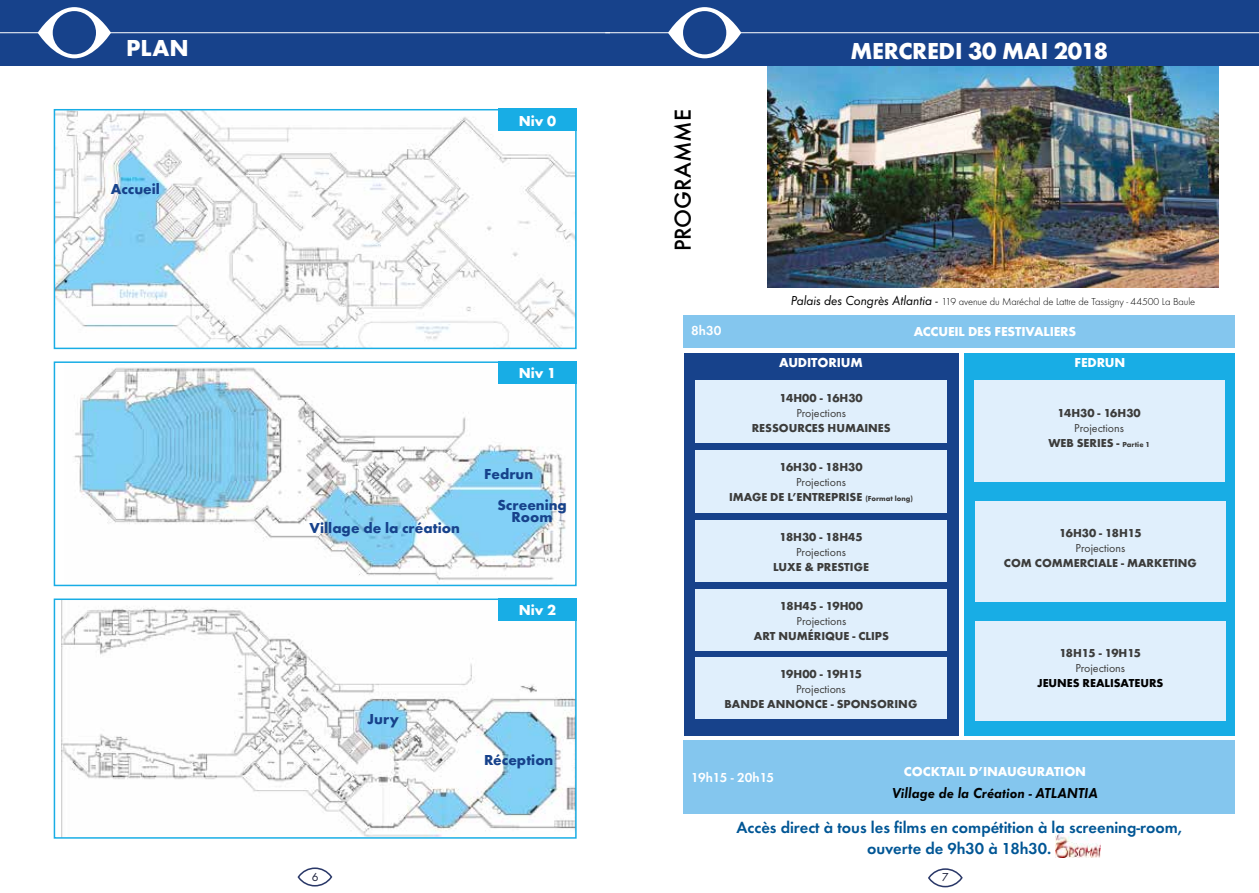
<style>
.page{position:relative;width:1259px;height:893px;background:#fff}
.page>*{position:absolute;margin:0;border:0;box-sizing:border-box;transform-origin:0 0}
.t1{font:700 24px "Futura T";letter-spacing:-.01em;color:#fff}
.t2{font:500 24px "Futura T";color:#000}
.t3{font:600 16.5px/21px "Futura T";color:#005695;text-align:center}
.t4{font:700 15px/12px "Futura T";color:#17428b;text-align:center}
.t5{font:italic 600 15px "Futura T";color:#000}
.t6{font:700 15px "Futura T";color:#fff}
.t7{font:700 13.5px "Futura T";letter-spacing:-.01em;color:#fff}
.t8{font:600 13.5px "Futura T";color:#fff}
.t9{font:700 12px/15px "Futura T";color:#3c3c3b;text-align:center}
.t10{font:12px/15px "Futura T";color:#3c3c3b;text-align:center}
.t11{font:700 12px "Futura T";color:#000}
.t12{font:700 12px "Futura T";letter-spacing:-.025em;color:#3c3c3b}
.t13{font:12px "Futura T";color:#171c37}
.t14{font:300 10.5px "Futura T";letter-spacing:-.005em;color:#000}
.s1{font-weight:400;font-style:italic;font-size:13.5px}
.s2{font-weight:400}
.s3{font-size:7.5px}
.s4{font-weight:700}
.s5{font-weight:700;font-size:7.5px}
</style>
<div class="page">
<svg style="left:928px;top:868px;width:34px;height:19px"></svg>
<svg style="left:297px;top:867px;width:35px;height:19px"></svg>
<img style="left:61px;top:601px;width:512px;height:235px">
<div style="left:54px;top:598px;width:522px;height:241px;border:2px solid #18ade5"></div>
<img style="left:74px;top:367px;width:499px;height:216px">
<div style="left:54px;top:361px;width:522px;height:225px;border:2px solid #18ade5"></div>
<img style="left:57px;top:112px;width:516px;height:234px">
<div style="left:54px;top:109px;width:522px;height:240px;border:2px solid #18ade5"></div>
<div style="left:498px;top:109px;width:78px;height:22px;background:#18ade5"></div>
<div style="left:498px;top:361px;width:78px;height:22px;background:#18ade5"></div>
<div style="left:498px;top:598px;width:78px;height:22px;background:#18ade5"></div>
<img style="left:767px;top:66px;width:451px;height:222px">
<div style="left:0;top:0;width:635px;height:66px;background:#17428b"></div>
<hr style="left:0;top:32px;width:641px;height:1px;background:#fff">
<svg style="left:38px;top:7px;width:73px;height:51px"></svg>
<div style="left:53px;top:11px;width:43px;height:43px;background:#17428b;border-radius:50%"></div>
<div style="left:611px;top:0;width:648px;height:66px;background:#17428b"></div>
<hr style="left:605px;top:32px;width:654px;height:1px;background:#fff">
<svg style="left:668px;top:7px;width:73px;height:51px"></svg>
<div style="left:683px;top:11px;width:43px;height:43px;background:#17428b;border-radius:50%"></div>
<div style="left:964px;top:353px;width:270px;height:383px;background:#18ade5"></div>
<div style="left:684px;top:353px;width:275px;height:383px;background:#17428b"></div>
<div style="left:974px;top:380px;width:250px;height:102px;background:#e0effc"></div>
<div style="left:695px;top:380px;width:252px;height:63px;background:#e0effc"></div>
<div style="left:683px;top:740px;width:551px;height:74px;background:#84c6ee"></div>
<div style="left:683px;top:315px;width:551px;height:33px;background:#84c6ee"></div>
<div style="left:695px;top:450px;width:251px;height:63px;background:#e0effc"></div>
<div style="left:695px;top:520px;width:251px;height:62px;background:#e0effc"></div>
<div style="left:975px;top:621px;width:251px;height:100px;background:#e0effc"></div>
<div style="left:695px;top:589px;width:252px;height:62px;background:#e0effc"></div>
<div style="left:695px;top:657px;width:251px;height:62px;background:#e0effc"></div>
<div style="left:975px;top:501px;width:251px;height:101px;background:#e0effc"></div>
<img style="left:1055px;top:835px;width:45px;height:22px">
<h1 class="t1" style="left:126px;top:34px;width:64px">PLAN</h1>
<p class="t4" style="left:111px;top:183px;width:51px">Accueil</p>
<p class="t6" style="left:519px;top:112px;width:39px">Niv 0</p>
<p class="t6" style="left:519px;top:364px;width:39px">Niv 1</p>
<p class="t4" style="left:309px;top:522px;width:152px">Village de la création</p>
<p class="t4" style="left:484px;top:468px;width:50px">Fedrun</p>
<p class="t4" style="left:497px;top:499px;width:71px">Screening<br>Room</p>
<p class="t6" style="left:519px;top:601px;width:39px">Niv 2</p>
<p class="t4" style="left:367px;top:713px;width:33px">Jury</p>
<p class="t4" style="left:484px;top:754px;width:71px">Réception</p>
<h1 class="t1" style="left:850px;top:37px;width:259px">MERCREDI 30 MAI 2018</h1>
<h1 class="t2" style="left:668px;top:251px;width:143px;rotate:-90deg">PROGRAMME</h1>
<p class="t8" style="left:691px;top:323px;width:32px">8h30</p>
<p class="t14" style="left:791px;top:295px;width:406px"><span class="s1">Palais des Congrès Atlantia -</span> 119 avenue du Maréchal de Lattre de Tassigny - 44500 La Baule</p>
<p class="t7" style="left:913px;top:323px;width:164px">ACCUEIL DES FESTIVALIERS</p>
<p class="t7" style="left:779px;top:355px;width:85px">AUDITORIUM</p>
<p class="t7" style="left:1074px;top:355px;width:52px">FEDRUN</p>
<p class="t9" style="left:779px;top:390px;width:85px">14H00 - 16H30</p>
<p class="t10" style="left:796px;top:405px;width:51px">Projections</p>
<p class="t9" style="left:752px;top:420px;width:140px">RESSOURCES HUMAINES</p>
<p class="t9" style="left:779px;top:460px;width:85px">16H30 - 18H30</p>
<p class="t9" style="left:729px;top:475px;width:185px"><span class="s2">Projections<br></span>IMAGE DE L’ENTREPRISE <span class="s3">(Format long)</span></p>
<p class="t9" style="left:1057px;top:405px;width:85px">14H30 - 16H30</p>
<p class="t10" style="left:1048px;top:420px;width:103px">Projections<br><span class="s4">WEB SERIES -</span> <span class="s5">Partie 1</span></p>
<p class="t9" style="left:779px;top:529px;width:85px">18H30 - 18H45</p>
<p class="t10" style="left:796px;top:544px;width:51px">Projections</p>
<p class="t9" style="left:773px;top:559px;width:97px">LUXE &amp; PRESTIGE</p>
<p class="t9" style="left:1059px;top:526px;width:84px">16H30 - 18H15</p>
<p class="t10" style="left:1075px;top:541px;width:51px">Projections</p>
<p class="t9" style="left:1004px;top:556px;width:194px">COM COMMERCIALE - MARKETING</p>
<p class="t9" style="left:780px;top:598px;width:85px">18H45 - 19H00</p>
<p class="t10" style="left:796px;top:613px;width:51px">Projections</p>
<p class="t9" style="left:754px;top:628px;width:137px">ART NUMÉRIQUE - CLIPS</p>
<p class="t9" style="left:779px;top:666px;width:84px">19H00 - 19H15</p>
<p class="t10" style="left:796px;top:681px;width:51px">Projections</p>
<p class="t9" style="left:724px;top:696px;width:194px">BANDE ANNONCE - SPONSORING</p>
<p class="t12" style="left:1059px;top:646px;width:83px">18H15 - 19H15</p>
<p class="t10" style="left:1075px;top:661px;width:51px">Projections</p>
<p class="t11" style="left:1037px;top:676px;width:128px">JEUNES REALISATEURS</p>
<p class="t8" style="left:691px;top:770px;width:84px">19h15 - 20h15</p>
<p class="t7" style="left:903px;top:763px;width:184px">COCKTAIL D’INAUGURATION</p>
<p class="t5" style="left:892px;top:784px;width:207px">Village de la Création - ATLANTIA</p>
<h2 class="t3" style="left:736px;top:817px;width:447px">Accès direct à tous les films en compétition à la screening-room, ouverte de 9h30 à 18h30.</h2>
<p class="t13" style="left:312px;top:870px;width:8px">6</p>
<p class="t13" style="left:942px;top:870px;width:8px">7</p>
</div>
